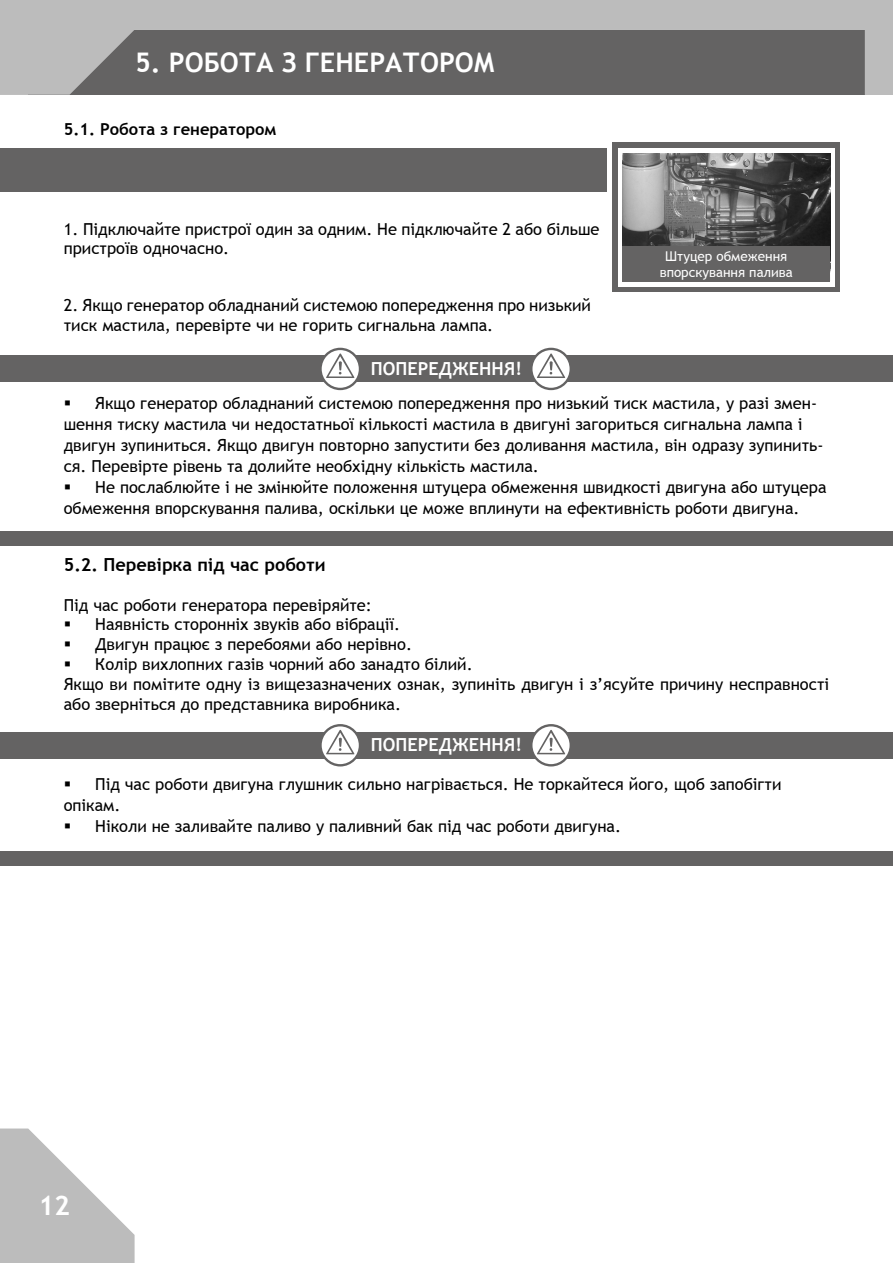
<style>
.page{position:relative;width:893px;height:1263px;background:#fff}
.page>*{position:absolute;margin:0;border:0;box-sizing:border-box;transform-origin:0 0}
.t1{font:700 27px "Trebuchet MS";color:#fff}
.t2{font:700 18px "Trebuchet MS";color:#fff}
.t3{font:700 18px "Trebuchet MS";color:#000}
.t4{font:16.5px/21px "Trebuchet MS";color:#000}
.t5{font:700 16.5px "Trebuchet MS";color:#000}
.t6{font:13.5px/16.2px "Trebuchet MS";color:#fff;text-align:center}
</style>
<div class="page">
<div style="left:0;top:148px;width:834px;height:43px;background:#646363"></div>
<div style="left:607px;top:137px;width:238px;height:160px;background:#fff"></div>
<div style="left:613px;top:143px;width:227px;height:149px;background:#646363"></div>
<div style="left:618px;top:148px;width:217px;height:139px;background:#fff"></div>
<img style="left:622px;top:153px;width:208px;height:94px">
<svg style="left:0;top:0;width:893px;height:95px;fill:#646363"></svg>
<div style="left:622px;top:247px;width:208px;height:35px;background:#646363"></div>
<div style="left:0;top:531px;width:893px;height:15px;background:#646363"></div>
<div style="left:0;top:851px;width:893px;height:15px;background:#646363"></div>
<div style="left:0;top:732px;width:893px;height:26px;background:#646363"></div>
<svg style="left:319px;top:724px;width:42px;height:42px"></svg>
<div style="left:322px;top:726px;width:37px;height:38px;background:#fff;border-radius:50%"></div>
<svg style="left:325px;top:729px;width:30px;height:26px"></svg>
<svg style="left:530px;top:724px;width:42px;height:42px"></svg>
<div style="left:532px;top:726px;width:38px;height:38px;background:#fff;border-radius:50%"></div>
<svg style="left:536px;top:729px;width:30px;height:26px"></svg>
<div style="left:0;top:356px;width:893px;height:26px;background:#646363"></div>
<svg style="left:319px;top:348px;width:42px;height:42px"></svg>
<div style="left:322px;top:350px;width:37px;height:38px;background:#fff;border-radius:50%"></div>
<svg style="left:325px;top:353px;width:30px;height:25px"></svg>
<div style="left:530px;top:348px;width:42px;height:42px;background:#646363;border-radius:50%"></div>
<div style="left:532px;top:350px;width:38px;height:38px;background:#fff;border-radius:50%"></div>
<svg style="left:536px;top:353px;width:30px;height:25px"></svg>
<svg style="left:0;top:1128px;width:135px;height:135px"></svg>
<h1 class="t1" style="left:135px;top:46px;width:361px">5. РОБОТА З ГЕНЕРАТОРОМ</h1>
<p class="t5" style="left:64px;top:119px;width:214px">5.1. Робота з генератором</p>
<p class="t4" style="left:64px;top:219px;width:537px;line-height:19.8px">1. Підключайте пристрої один за одним. Не підключайте 2 або більше пристроїв одночасно.</p>
<p class="t4" style="left:64px;top:295px;width:529px;line-height:19.8px">2. Якщо генератор обладнаний системою попередження про низький тиск мастила, перевірте чи не горить сигнальна лампа.</p>
<p class="t2" style="left:371px;top:357px;width:152px">ПОПЕРЕДЖЕННЯ!</p>
<p class="t6" style="left:660px;top:248px;width:135px">Штуцер обмеження впорскування палива</p>
<p class="t4" style="left:64px;top:392px;width:761px">▪ Якщо генератор обладнаний системою попередження про низький тиск мастила, у разі змен&shy;шення тиску мастила чи недостатньої кількості мастила в двигуні загориться сигнальна лампа і двигун зупиниться. Якщо двигун повторно запустити без доливання мастила, він одразу зупинить&shy;ся. Перевірте рівень та долийте необхідну кількість мастила.</p>
<p class="t4" style="left:64px;top:476px;width:764px">▪ Не послаблюйте і не змінюйте положення штуцера обмеження швидкості двигуна або штуцера обмеження впорскування палива, оскільки це може вплинути на ефективність роботи двигуна.</p>
<p class="t3" style="left:64px;top:553px;width:263px">5.2. Перевірка під час роботи</p>
<p class="t4" style="left:64px;top:594px;width:310px">Під час роботи генератора перевіряйте:</p>
<p class="t4" style="left:64px;top:614px;width:338px">▪ Наявність сторонніх звуків або вібрації.</p>
<p class="t4" style="left:64px;top:634px;width:350px">▪ Двигун працює з перебоями або нерівно.</p>
<p class="t4" style="left:64px;top:654px;width:767px;line-height:19.8px">▪ Колір вихлопних газів чорний або занадто білий.<br>Якщо ви помітите одну із вищезазначених ознак, зупиніть двигун і з’ясуйте причину несправності або зверніться до представника виробника.</p>
<p class="t2" style="left:371px;top:733px;width:152px">ПОПЕРЕДЖЕННЯ!</p>
<p class="t4" style="left:64px;top:774px;width:719px">▪ Під час роботи двигуна глушник сильно нагрівається. Не торкайтеся його, щоб запобігти опікам.</p>
<p class="t4" style="left:64px;top:816px;width:559px">▪ Ніколи не заливайте паливо у паливний бак під час роботи двигуна.</p>
<h1 class="t1" style="left:38px;top:1188px;width:33px">12</h1>
</div>
